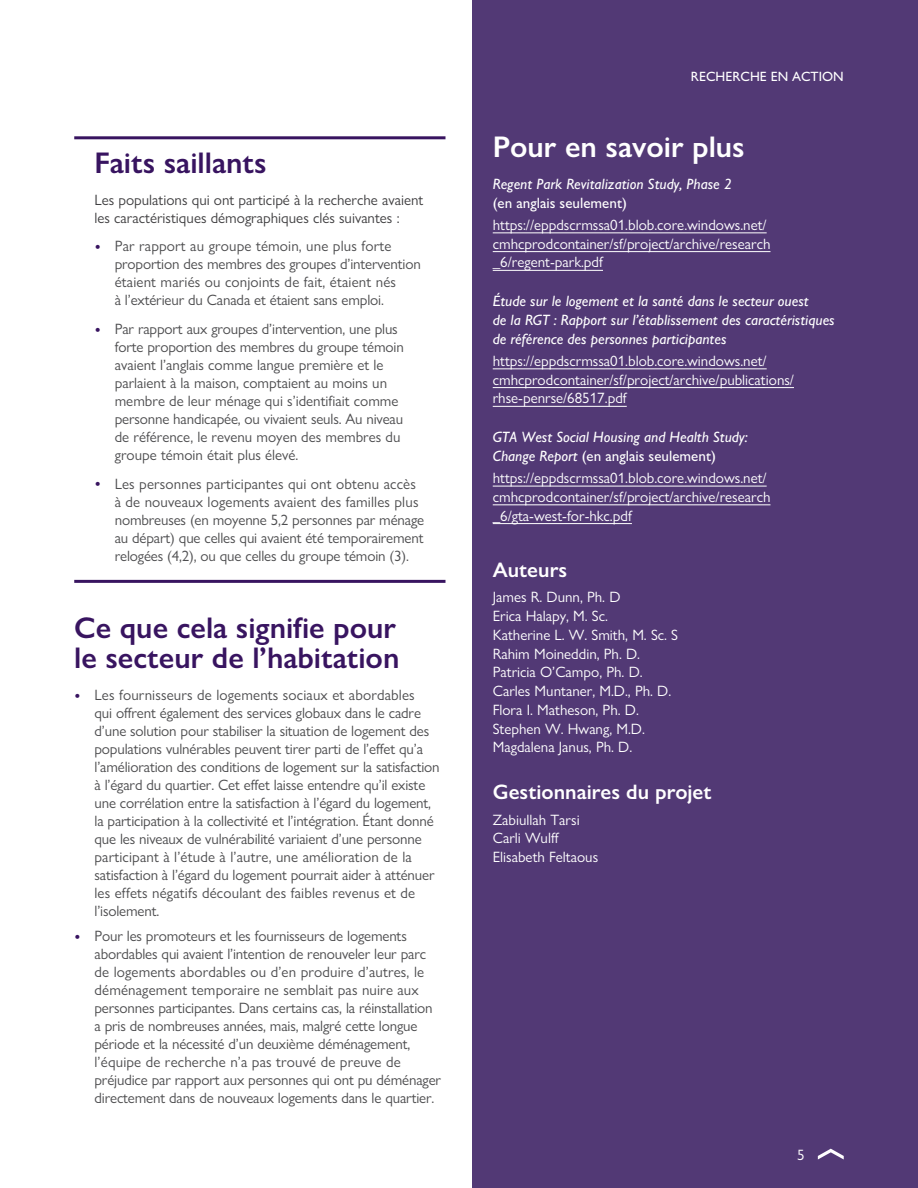
<style>
.page{position:relative;width:918px;height:1188px;background:#fff}
.page>*{position:absolute;margin:0;border:0;box-sizing:border-box;transform-origin:0 0}
.H3_Subhead{font:600 30px/30px "Gill Sans Nova";color:#381460}
.H2_Full_Report_Title{font:600 30px "Gill Sans Nova";color:#fff}
.H3_Subhead-Fast_Fact{font:600 30px "Gill Sans Nova";color:#381460}
.t1{font:600 21px "Gill Sans Nova";color:#fff}
.t2{font:15px/18px "Gill Sans Nova";letter-spacing:-.01em;color:#4d4d4f}
.P_Body-Full_Report_P{font:15px/18.8px "Gill Sans Nova";color:#fff}
.P_Body-Full_Report_P-2{font:italic 500 15px/18.8px "Gill Sans Nova";color:#fff}
.P_Body-Fast_Facts{font:15px/18px "Gill Sans Nova";color:#414042}
.t3{font:500 13.5px "Gill Sans Nova";color:#fff}
.s1{font-size:18px;color:#381460}
.s2{font-style:normal}
</style>
<div class="page">
<div style="left:472px;top:0;width:446px;height:1188px;background:#523975"></div>
<svg style="left:818px;top:1149px;width:26px;height:11px"></svg>
<hr style="left:74px;top:136px;width:372px;height:3px;background:#381460">
<hr style="left:74px;top:580px;width:372px;height:3px;background:#381460">
<hr style="left:493px;top:233px;width:274px;height:1px;background:#fff">
<hr style="left:493px;top:251px;width:278px;height:1px;background:#fff">
<hr style="left:493px;top:270px;width:110px;height:1px;background:#fff">
<hr style="left:493px;top:369px;width:274px;height:1px;background:#fff">
<hr style="left:493px;top:387px;width:301px;height:1px;background:#fff">
<hr style="left:493px;top:406px;width:134px;height:1px;background:#fff">
<hr style="left:493px;top:486px;width:274px;height:1px;background:#fff">
<hr style="left:493px;top:505px;width:278px;height:1px;background:#fff">
<hr style="left:493px;top:523px;width:139px;height:1px;background:#fff">
<h3 class="H3_Subhead-Fast_Fact" style="left:94px;top:144px;width:174px">Faits saillants</h3>
<p class="P_Body-Fast_Facts" style="left:94px;top:190px;width:330px">Les populations qui ont participé à la recherche avaient les caractéristiques démographiques clés suivantes :</p>
<p class="t2" style="left:115px;top:237px;width:308px;text-indent:-20px"><span class="s1">•</span> Par rapport au groupe témoin, une plus forte proportion des membres des groupes d’intervention étaient mariés ou conjoints de fait, étaient nés<br>à l’extérieur du Canada et étaient sans emploi.</p>
<p class="t2" style="left:115px;top:320px;width:291px;text-indent:-20px"><span class="s1">•</span> Par rapport aux groupes d’intervention, une plus forte proportion des membres du groupe témoin avaient l’anglais comme langue première et le parlaient à la maison, comptaient au moins un membre de leur ménage qui s’identifiait comme personne handicapée, ou vivaient seuls. Au niveau de référence, le revenu moyen des membres du groupe témoin était plus élevé.</p>
<p class="t2" style="left:115px;top:475px;width:311px;text-indent:-20px"><span class="s1">•</span> Les personnes participantes qui ont obtenu accès à de nouveaux logements avaient des familles plus nombreuses (en moyenne 5,2 personnes par ménage au départ) que celles qui avaient été temporairement relogées (4,2), ou que celles du groupe témoin (3).</p>
<h3 class="H3_Subhead" style="left:74px;top:613px;width:327px">Ce que cela signifie pour le secteur de l’habitation</h3>
<p class="t2" style="left:94px;top:686px;width:347px;text-indent:-20px"><span class="s1">•</span> Les fournisseurs de logements sociaux et abordables<br>qui offrent également des services globaux dans le cadre d’une solution pour stabiliser la situation de logement des populations vulnérables peuvent tirer parti de l’effet qu’a l’amélioration des conditions de logement sur la satisfaction à l’égard du quartier. Cet effet laisse entendre qu’il existe une corrélation entre la satisfaction à l’égard du logement, la participation à la collectivité et l’intégration. Étant donné que les niveaux de vulnérabilité variaient d’une personne participant à l’étude à l’autre, une amélioration de la satisfaction à l’égard du logement pourrait aider à atténuer les effets négatifs découlant des faibles revenus et de l’isolement.</p>
<p class="t2" style="left:94px;top:927px;width:348px;text-indent:-20px"><span class="s1">•</span> Pour les promoteurs et les fournisseurs de logements abordables qui avaient l’intention de renouveler leur parc de logements abordables ou d’en produire d’autres, le déménagement temporaire ne semblait pas nuire aux personnes participantes. Dans certains cas, la réinstallation a pris de nombreuses années, mais, malgré cette longue période et la nécessité d’un deuxième déménagement, l’équipe de recherche n’a pas trouvé de preuve de préjudice par rapport aux personnes qui ont pu déménager directement dans de nouveaux logements dans le quartier.</p>
<p class="t3" style="left:691px;top:68px;width:154px">RECHERCHE EN ACTION</p>
<h2 class="H2_Full_Report_Title" style="left:493px;top:128px;width:254px">Pour en savoir plus</h2>
<p class="P_Body-Full_Report_P-2" style="left:493px;top:174px;width:241px">Regent Park Revitalization Study, Phase 2 <span class="s2">(en anglais seulement)</span></p>
<p class="P_Body-Full_Report_P" style="left:493px;top:215px;width:279px">https://eppdscrmssa01.blob.core.windows.net/ cmhcprodcontainer/sf/project/archive/research _6/regent-park.pdf</p>
<p class="P_Body-Full_Report_P-2" style="left:493px;top:292px;width:343px">Étude sur le logement et la santé dans le secteur ouest<br>de la RGT : Rapport sur l’établissement des caractéristiques de référence des personnes participantes</p>
<p class="P_Body-Full_Report_P" style="left:493px;top:351px;width:303px">https://eppdscrmssa01.blob.core.windows.net/ cmhcprodcontainer/sf/project/archive/publications/ rhse-penrse/68517.pdf</p>
<p class="P_Body-Full_Report_P-2" style="left:493px;top:428px;width:256px">GTA West Social Housing and Health Study:<br>Change Report <span class="s2">(en anglais seulement)</span></p>
<p class="P_Body-Full_Report_P" style="left:493px;top:468px;width:279px">https://eppdscrmssa01.blob.core.windows.net/ cmhcprodcontainer/sf/project/archive/research _6/gta-west-for-hkc.pdf</p>
<h3 class="t1" style="left:493px;top:557px;width:76px">Auteurs</h3>
<p class="P_Body-Full_Report_P" style="left:493px;top:588px;width:129px">James R. Dunn, Ph. D</p>
<p class="P_Body-Full_Report_P" style="left:493px;top:606px;width:117px">Erica Halapy, M. Sc.</p>
<p class="P_Body-Full_Report_P" style="left:493px;top:625px;width:187px">Katherine L. W. Smith, M. Sc. S</p>
<p class="P_Body-Full_Report_P" style="left:493px;top:644px;width:149px">Rahim Moineddin, Ph. D.</p>
<p class="P_Body-Full_Report_P" style="left:493px;top:663px;width:151px">Patricia O’Campo, Ph. D.</p>
<p class="P_Body-Full_Report_P" style="left:493px;top:681px;width:180px">Carles Muntaner, M.D., Ph. D.</p>
<p class="P_Body-Full_Report_P" style="left:493px;top:700px;width:148px">Flora I. Matheson, Ph. D.</p>
<p class="P_Body-Full_Report_P" style="left:493px;top:719px;width:154px">Stephen W. Hwang, M.D.</p>
<p class="P_Body-Full_Report_P" style="left:493px;top:738px;width:141px">Magdalena Janus, Ph. D.</p>
<h3 class="t1" style="left:493px;top:779px;width:220px">Gestionnaires du projet</h3>
<p class="P_Body-Full_Report_P" style="left:493px;top:810px;width:88px">Zabiullah Tarsi</p>
<p class="P_Body-Full_Report_P" style="left:493px;top:829px;width:68px">Carli Wulff</p>
<p class="P_Body-Full_Report_P" style="left:493px;top:848px;width:107px">Elisabeth Feltaous</p>
<p class="P_Body-Full_Report_P" style="left:797px;top:1145px;width:9px">5</p>
</div>
